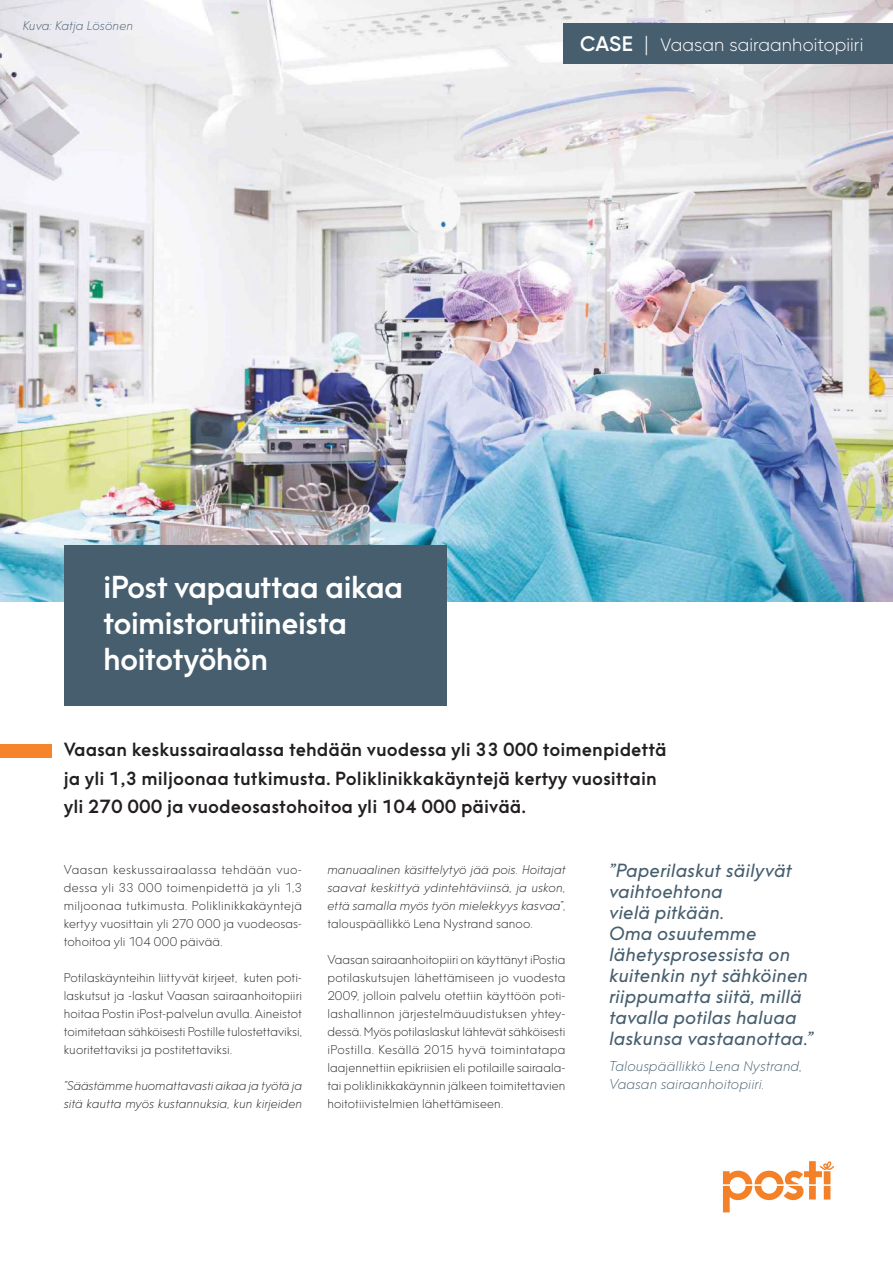
<style>
.page{position:relative;width:893px;height:1263px;background:#fff}
.page>*{position:absolute;margin:0;border:0;box-sizing:border-box;transform-origin:0 0}
.Pääotsikko_nega{font:500 30px/36px "Posti Sans";letter-spacing:-.03em;color:#fff}
.Ingressi{font:500 18px/28.5px "Posti Sans";color:#231f20}
.Sitaatti{font:italic 18px/21px "Posti Sans";letter-spacing:.005em;color:#465e6e}
.t1{font:300 18px "Gilroy";letter-spacing:.005em;color:#fff}
.Sitaatin_sanoja{font:italic 300 13.5px/18px "Posti Sans";letter-spacing:.015em;color:#465e6e}
.Leipäteksti{font:300 12px/18px "Posti Sans";letter-spacing:.01em;color:#231f20;text-align:justify}
.Leipäteksti-2{font:italic 300 12px/18px "Posti Sans";letter-spacing:.005em;color:#231f20}
.Sitaatin_sanoja-2{font:italic 300 12px "Posti Sans";letter-spacing:.01em;color:#465e6e}
.s1{font-weight:600;font-size:21px}
.s2{font-size:21px}
.s3{font-style:normal}
</style>
<div class="page">
<img style="left:0;top:0;width:893px;height:601px">
<div style="left:0;top:744px;width:52px;height:14px;background:#f5842a"></div>
<div style="left:64px;top:545px;width:382px;height:161px;background:#465e6e"></div>
<div style="left:564px;top:23px;width:329px;height:41px;background:#465e6e"></div>
<svg style="left:723px;top:1161px;width:111px;height:51px"></svg>
<p class="Sitaatin_sanoja-2" style="left:23px;top:18px;width:112px">Kuva: Katja Lösönen</p>
<p class="t1" style="left:580px;top:34px;width:285px"><span class="s1">CASE</span> <span class="s2">|</span> Vaasan sairaanhoitopiiri</p>
<p class="Pääotsikko_nega" style="left:103px;top:569px;width:302px">iPost vapauttaa aikaa toimistorutiineista hoitotyöhön</p>
<p class="Ingressi" style="left:64px;top:735px;width:604px">Vaasan keskussairaalassa tehdään vuodessa yli 33 000 toimenpidettä ja yli 1,3 miljoonaa tutkimusta. Poliklinikkakäyntejä kertyy vuosittain yli 270 000 ja vuodeosastohoitoa yli 104 000 päivää.</p>
<p class="Leipäteksti" style="left:64px;top:860px;width:240px">Vaasan keskussairaalassa tehdään vuo&shy;dessa yli 33 000 toimenpidettä ja yli 1,3 miljoonaa tutkimusta. Poliklinikkakäyntejä kertyy vuosittain yli 270 000 ja vuodeosas&shy;tohoitoa yli 104 000 päivää.</p>
<p class="Leipäteksti" style="left:64px;top:968px;width:240px">Potilaskäynteihin liittyvät kirjeet, kuten poti&shy;laskutsut ja -laskut Vaasan sairaanhoitopiiri hoitaa Postin iPost-palvelun avulla. Aineistot toimitetaan sähköisesti Postille tulostettaviksi, kuoritettaviksi ja postitettaviksi.</p>
<p class="Leipäteksti-2" style="left:64px;top:1076px;width:240px">”Säästämme huomattavasti aikaa ja työtä ja sitä kautta myös kustannuksia, kun kirjeiden</p>
<p class="Leipäteksti-2" style="left:327px;top:860px;width:240px;text-align:justify">manuaalinen käsittelytyö jää pois. Hoitajat saavat keskittyä ydintehtäviinsä, ja uskon, että samalla myös työn mielekkyys kasvaa<span class="s3">”, talouspäällikkö Lena Nystrand sanoo.</span></p>
<p class="Leipäteksti" style="left:327px;top:950px;width:240px">Vaasan sairaanhoitopiiri on käyttänyt iPostia potilaskutsujen lähettämiseen jo vuodesta 2009, jolloin palvelu otettiin käyttöön poti&shy;lashallinnon järjestelmäuudistuksen yhtey&shy;dessä. Myös potilaslaskut lähtevät sähköisesti iPostilla. Kesällä 2015 hyvä toimintatapa laajennettiin epikriisien eli potilaille sairaala&shy;tai poliklinikkakäynnin jälkeen toimitettavien hoitotiivistelmien lähettämiseen.</p>
<p class="Sitaatti" style="left:609px;top:859px;width:205px">”Paperilaskut säilyvät vaihtoehtona<br>vielä pitkään.<br>Oma osuutemme lähetysprosessista on kuitenkin nyt sähköinen riippumatta siitä, millä tavalla potilas haluaa laskunsa vastaanottaa.”</p>
<p class="Sitaatin_sanoja" style="left:609px;top:1057px;width:194px">Talouspäällikkö Lena Nystrand,<br>Vaasan sairaanhoitopiiri.</p>
</div>
